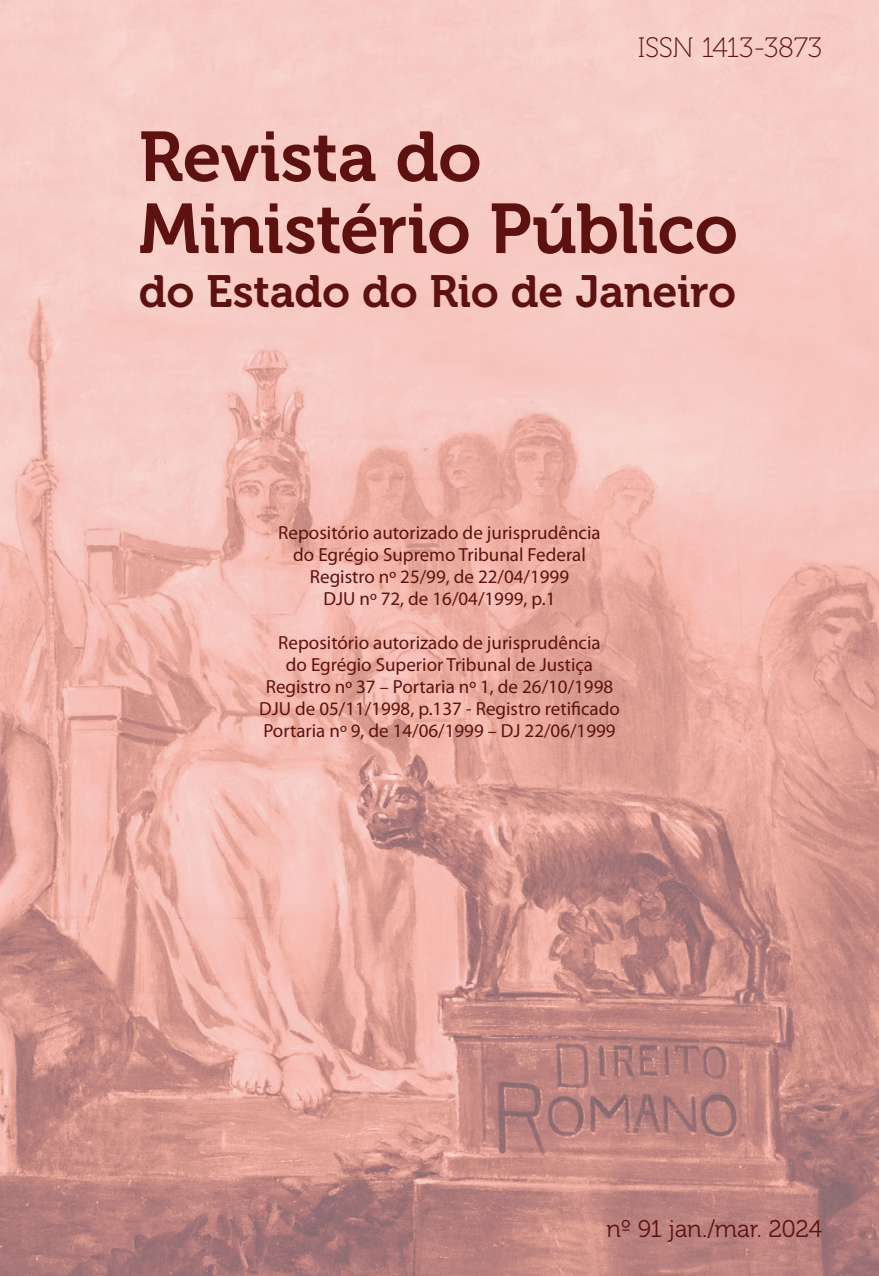
<style>
.page{position:relative;width:879px;height:1276px;background:#fff}
.page>*{position:absolute;margin:0;border:0;box-sizing:border-box;transform-origin:0 0}
.t1{font:70px "Museo 700";letter-spacing:-.01em;color:#5e120f}
.t2{font:45px "Museo 700";letter-spacing:-.01em;color:#5e120f}
.t3{font:28px "Museo 100";letter-spacing:-.015em;color:#5e120f}
.t4{font:24px "Museo 300";letter-spacing:-.015em;color:#5e120f}
.t5{font:19px "Myriad Pro";color:#5e120f}
.s1{font-size:18px}
</style>
<div class="page">
<img style="left:0;top:0;width:879px;height:1276px">
<p class="t3" style="left:638px;top:32px;width:186px">ISSN 1413-3873</p>
<p class="t1" style="left:139px;top:118px;width:344px">Revista do</p>
<p class="t1" style="left:139px;top:190px;width:600px">Ministério Público</p>
<p class="t2" style="left:139px;top:266px;width:599px">do Estado do Rio de Janeiro</p>
<p class="t5" style="left:278px;top:521px;width:324px">Repositório autorizado de jurisprudência</p>
<p class="t5" style="left:293px;top:543px;width:294px">do Egrégio Supremo Tribunal Federal</p>
<p class="t5" style="left:310px;top:565px;width:261px">Registro nº 25/99, de 22/04/1999</p>
<p class="t5" style="left:323px;top:587px;width:234px">DJU nº 72, de 16/04/1999, p.1</p>
<p class="t5" style="left:278px;top:631px;width:324px">Repositório autorizado de jurisprudência</p>
<p class="t5" style="left:286px;top:653px;width:309px">do Egrégio Superior Tribunal de Justiça</p>
<p class="t5" style="left:266px;top:675px;width:349px">Registro nº 37 <span class="s1">–</span> Portaria nº 1, de 26/10/1998</p>
<p class="t5" style="left:259px;top:697px;width:362px">DJU de 05/11/1998, p.137 - Registro retificado</p>
<p class="t5" style="left:263px;top:719px;width:354px">Portaria nº 9, de 14/06/1999 <span class="s1">–</span> DJ 22/06/1999</p>
<p class="t4" style="left:606px;top:1216px;width:217px">nº 91 jan./mar. 2024</p>
</div>
